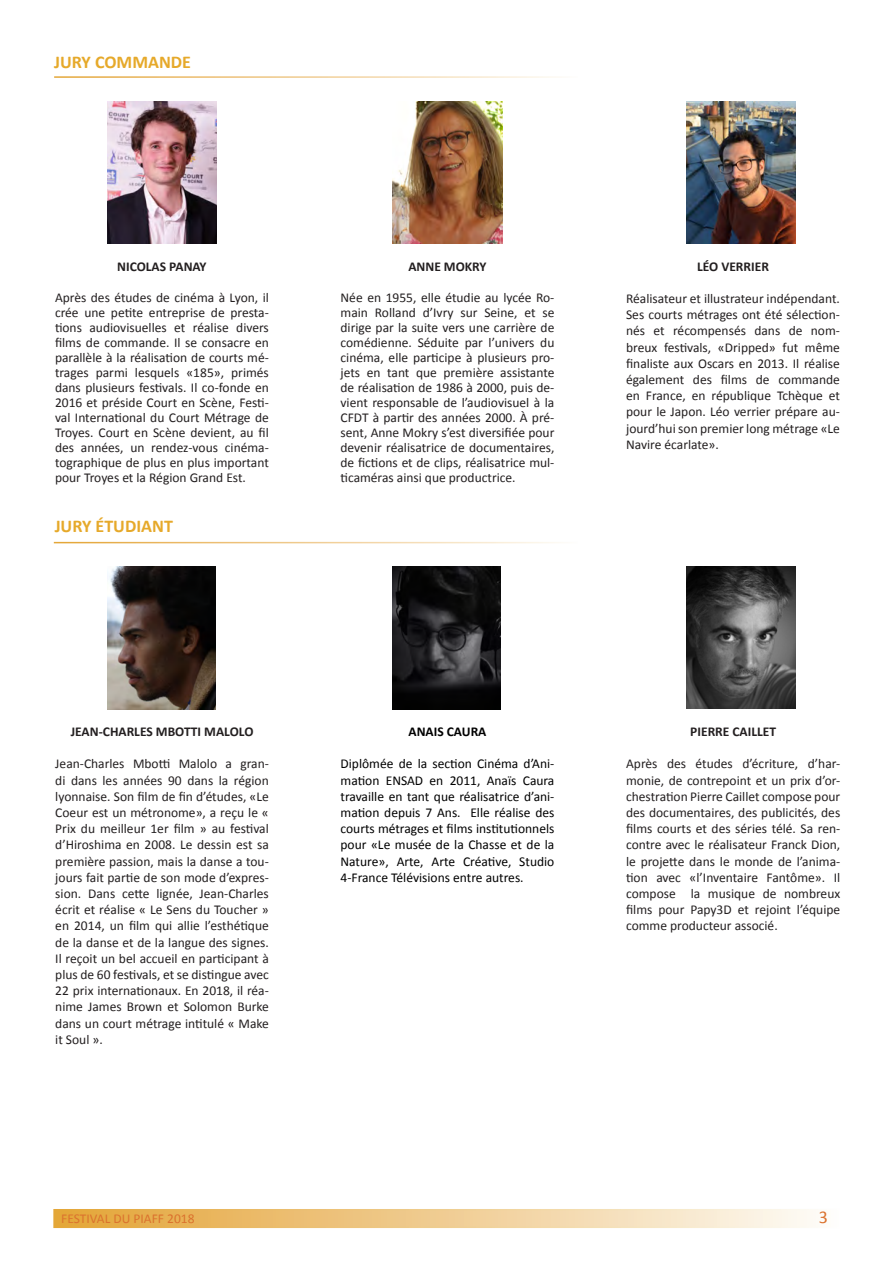
<style>
.page{position:relative;width:893px;height:1263px;background:#fff}
.page>*{position:absolute;margin:0;border:0;box-sizing:border-box;transform-origin:0 0}
.t1{font:700 18px "Calibri";color:#e6a92a}
.t2{font:18px "Calibri";color:#db722e}
.t3{font:13.5px/16.2px "Calibri";color:#231f20;text-align:justify}
.t4{font:13.5px/16.2px "Calibri";color:#000;text-align:justify}
.t5{font:700 13.5px "Calibri";color:#231f20}
.t6{font:13.5px "Calibri";color:#db722e}
.t7{font:700 13.5px "Calibri";color:#000}
</style>
<div class="page">
<img style="left:107px;top:102px;width:110px;height:141px">
<img style="left:686px;top:102px;width:110px;height:141px">
<img style="left:393px;top:102px;width:109px;height:141px">
<img style="left:108px;top:566px;width:108px;height:143px">
<img style="left:392px;top:567px;width:109px;height:142px">
<img style="left:686px;top:566px;width:110px;height:143px">
<div style="left:54px;top:1210px;width:785px;height:17px;background:linear-gradient(to right,#e4a335,#fefaf6)"></div>
<div style="left:53px;top:1209px;width:787px;height:19px;border:2px solid #fff"></div>
<p class="t1" style="left:54px;top:50px;width:138px">JURY COMMANDE</p>
<p class="t5" style="left:117px;top:257px;width:91px">NICOLAS PANAY</p>
<p class="t3" style="left:55px;top:290px;width:215px;line-height:15px">Après des études de cinéma à Lyon, il crée une petite entreprise de presta&shy;tions audiovisuelles et réalise divers films de commande. Il se consacre en parallèle à la réalisation de courts mé&shy;trages parmi lesquels «185», primés dans plusieurs festivals. Il co-fonde en 2016 et préside Court en Scène, Festi&shy;val International du Court Métrage de Troyes. Court en Scène devient, au fil des années, un rendez-vous cinéma&shy;tographique de plus en plus important pour Troyes et la Région Grand Est.</p>
<p class="t1" style="left:55px;top:515px;width:120px">JURY ÉTUDIANT</p>
<p class="t5" style="left:408px;top:257px;width:80px">ANNE MOKRY</p>
<p class="t3" style="left:341px;top:290px;width:215px;line-height:15px">Née en 1955, elle étudie au lycée Ro&shy;main Rolland d’Ivry sur Seine, et se dirige par la suite vers une carrière de comédienne. Séduite par l’univers du cinéma, elle participe à plusieurs pro&shy;jets en tant que première assistante de réalisation de 1986 à 2000, puis de&shy;vient responsable de l’audiovisuel à la CFDT à partir des années 2000. À pré&shy;sent, Anne Mokry s’est diversifiée pour devenir réalisatrice de documentaires, de fictions et de clips, réalisatrice mul&shy;ticaméras ainsi que productrice.</p>
<p class="t5" style="left:697px;top:257px;width:73px">LÉO VERRIER</p>
<p class="t3" style="left:626px;top:290px;width:215px">Réalisateur et illustrateur indépendant.<br>Ses courts métrages ont été sélection&shy;nés et récompensés dans de nom&shy;breux festivals, «Dripped» fut même finaliste aux Oscars en 2013. Il réalise également des films de commande en France, en république Tchèque et pour le Japon. Léo verrier prépare au&shy;jourd’hui son premier long métrage «Le Navire écarlate».</p>
<p class="t5" style="left:71px;top:723px;width:184px">JEAN-CHARLES MBOTTI MALOLO</p>
<p class="t3" style="left:55px;top:756px;width:215px">Jean-Charles Mbotti Malolo a gran&shy;di dans les années 90 dans la région lyonnaise. Son film de fin d’études, «Le Coeur est un métronome», a reçu le « Prix du meilleur 1er film » au festival d’Hiroshima en 2008. Le dessin est sa première passion, mais la danse a tou&shy;jours fait partie de son mode d’expres&shy;sion. Dans cette lignée, Jean-Charles écrit et réalise « Le Sens du Toucher » en 2014, un film qui allie l’esthétique de la danse et de la langue des signes.<br>Il reçoit un bel accueil en participant à plus de 60 festivals, et se distingue avec 22 prix internationaux. En 2018, il réa&shy;nime James Brown et Solomon Burke dans un court métrage intitulé « Make it Soul ».</p>
<p class="t7" style="left:408px;top:723px;width:79px">ANAIS CAURA</p>
<p class="t4" style="left:341px;top:756px;width:215px">Diplômée de la section Cinéma d’Ani&shy;mation ENSAD en 2011, Anaïs Caura travaille en tant que réalisatrice d’ani&shy;mation depuis 7 Ans. Elle réalise des courts métrages et films institutionnels pour «Le musée de la Chasse et de la Nature», Arte, Arte Créative, Studio 4-France Télévisions entre autres.</p>
<p class="t5" style="left:690px;top:723px;width:87px">PIERRE CAILLET</p>
<p class="t3" style="left:626px;top:756px;width:216px">Après des études d’écriture, d’har&shy;monie, de contrepoint et un prix d’or&shy;chestration Pierre Caillet compose pour des documentaires, des publicités, des films courts et des séries télé. Sa ren&shy;contre avec le réalisateur Franck Dion, le projette dans le monde de l’anima&shy;tion avec «l’Inventaire Fantôme». Il compose la musique de nombreux films pour Papy3D et rejoint l’équipe comme producteur associé.</p>
<p class="t6" style="left:61px;top:1210px;width:135px">FESTIVAL DU PIAFF 2018</p>
<p class="t2" style="left:819px;top:1206px;width:11px">3</p>
</div>
